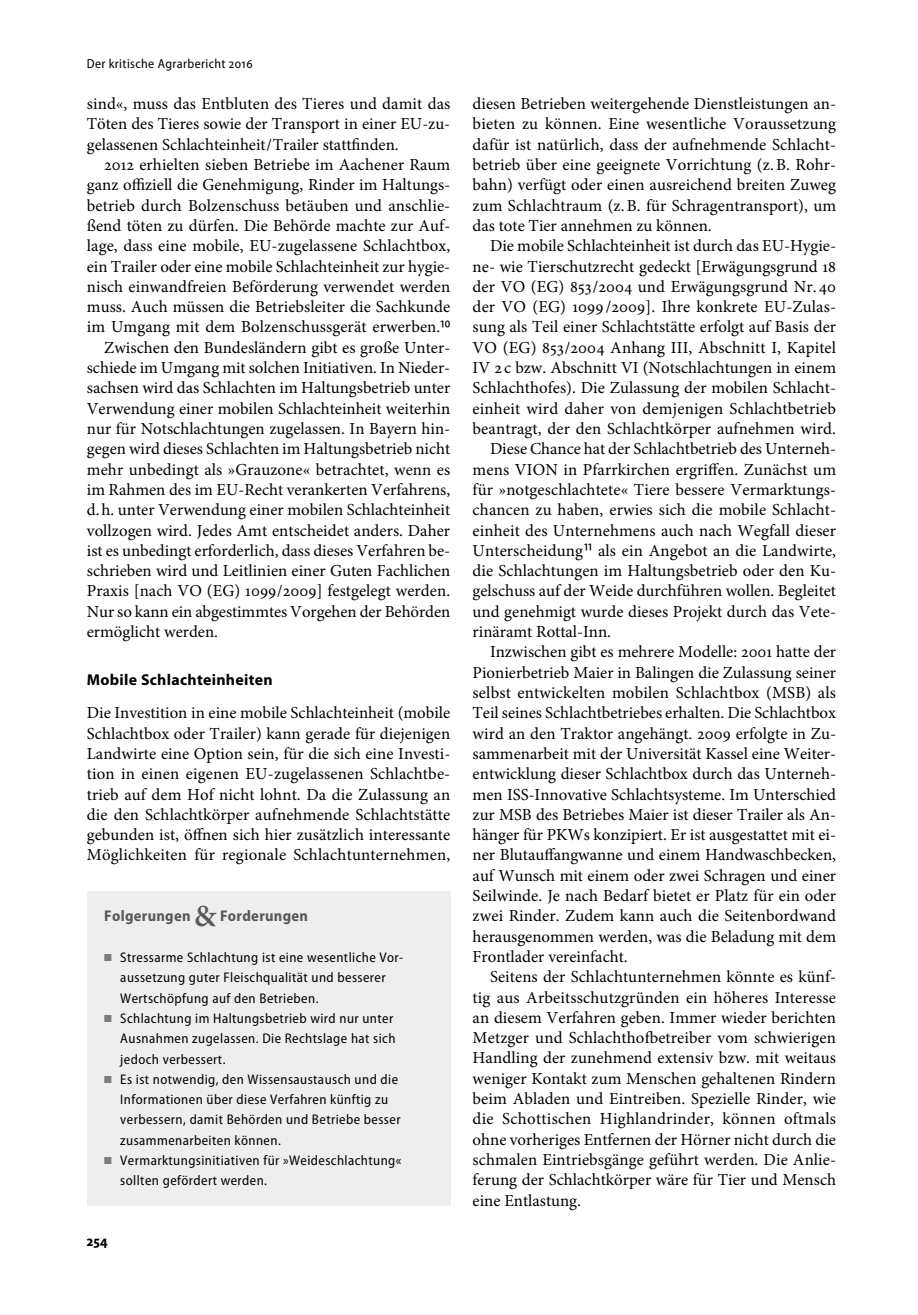
<style>
.page{position:relative;width:918px;height:1315px;background:#fff}
.page>*{position:absolute;margin:0;border:0;box-sizing:border-box;transform-origin:0 0}
.t1{font:16.8px/20.3px "Minion Pro";letter-spacing:.005em;color:#000;text-align:justify}
.t2{font:700 15.75px "Myriad Pro";letter-spacing:.02em;color:#000}
.t3{font:700 semi-condensed 15.58px "Myriad Pro";letter-spacing:.02em;color:#585858}
.t4{font:700 semi-condensed 14.88px "Myriad Pro";color:#000}
.t5{font:semi-condensed 14px/20.3px "Myriad Pro";letter-spacing:.03em;color:#000}
.t6{font:semi-condensed 13.12px "Myriad Pro";letter-spacing:.03em;color:#000}
.s1{font-family:"Myriad Pro";font-stretch:semi-condensed;font-size:17.5px}
.s2{font-family:"Minion Pro";font-weight:600;font-stretch:normal;font-size:30.8px}
.s3{color:#7c7c7c}
</style>
<div class="page">
<div style="left:87px;top:891px;width:363px;height:314px;background:#eee"></div>
<p class="t6" style="left:87px;top:59px;width:167px">Der kritische Agrarbericht 2016</p>
<p class="t1" style="left:87px;top:95px;width:365px">sind«, muss das Entbluten des Tieres und damit das Töten des Tieres sowie der Transport in einer EU-zu&shy;gelassenen Schlachteinheit / Trailer stattfinden.</p>
<p class="t1" style="left:104px;top:156px;width:347px">2012 erhielten sieben Betriebe im Aachener Raum</p>
<p class="t1" style="left:87px;top:176px;width:365px">ganz offiziell die Genehmigung, Rinder im Haltungs-</p>
<p class="t1" style="left:87px;top:197px;width:365px">betrieb durch Bolzenschuss betäuben und anschlie-</p>
<p class="t1" style="left:87px;top:217px;width:365px">ßend töten zu dürfen. Die Behörde machte zur Auf-</p>
<p class="t1" style="left:87px;top:237px;width:365px">lage, dass eine mobile, EU-zugelassene Schlachtbox,</p>
<p class="t1" style="left:87px;top:258px;width:365px">ein Trailer oder eine mobile Schlachteinheit zur hygie-</p>
<p class="t1" style="left:87px;top:278px;width:365px">nisch einwandfreien Beförderung verwendet werden</p>
<p class="t1" style="left:87px;top:298px;width:365px">muss. Auch müssen die Betriebsleiter die Sachkunde</p>
<p class="t1" style="left:87px;top:318px;width:365px">im Umgang mit dem Bolzenschussgerät erwerben.<span class="s1">¹⁰</span></p>
<p class="t1" style="left:104px;top:339px;width:348px">Zwischen den Bundesländern gibt es große Unter-</p>
<p class="t1" style="left:87px;top:359px;width:365px">schiede im Umgang mit solchen Initiativen. In Nieder-</p>
<p class="t1" style="left:87px;top:379px;width:365px">sachsen wird das Schlachten im Haltungsbetrieb unter</p>
<p class="t1" style="left:87px;top:400px;width:365px">Verwendung einer mobilen Schlachteinheit weiterhin</p>
<p class="t1" style="left:87px;top:420px;width:365px">nur für Notschlachtungen zugelassen. In Bayern hin-</p>
<p class="t1" style="left:87px;top:440px;width:365px">gegen wird dieses Schlachten im Haltungsbetrieb nicht</p>
<p class="t1" style="left:87px;top:461px;width:365px">mehr unbedingt als »Grauzone« betrachtet, wenn es</p>
<p class="t1" style="left:87px;top:481px;width:365px">im Rahmen des im EU-Recht verankerten Verfahrens,</p>
<p class="t1" style="left:87px;top:501px;width:365px">d. h. unter Verwendung einer mobilen Schlachteinheit</p>
<p class="t1" style="left:87px;top:521px;width:365px">vollzogen wird. Jedes Amt entscheidet anders. Daher</p>
<p class="t1" style="left:87px;top:542px;width:365px">ist es unbedingt erforderlich, dass dieses Verfahren be-</p>
<p class="t1" style="left:87px;top:562px;width:365px">schrieben wird und Leitlinien einer Guten Fachlichen</p>
<p class="t1" style="left:87px;top:582px;width:365px">Praxis [nach VO (EG) 1099 /2009] festgelegt werden.</p>
<p class="t1" style="left:87px;top:603px;width:365px">Nur so kann ein abgestimmtes Vorgehen der Behörden</p>
<p class="t1" style="left:87px;top:623px;width:133px">ermöglicht werden.</p>
<p class="t2" style="left:87px;top:674px;width:187px">Mobile Schlachteinheiten</p>
<p class="t1" style="left:87px;top:704px;width:365px">Die Investition in eine mobile Schlachteinheit (mobile Schlachtbox oder Trailer) kann gerade für diejenigen Landwirte eine Option sein, für die sich eine Investi&shy;tion in einen eigenen EU-zugelassenen Schlachtbe&shy;trieb auf dem Hof nicht lohnt. Da die Zulassung an die den Schlachtkörper aufnehmende Schlachtstätte gebunden ist, öffnen sich hier zusätzlich interessante Möglich keiten für regionale Schlachtunternehmen,</p>
<p class="t3" style="left:104px;top:910px;width:205px">Folgerungen <span class="s2">&amp;</span> Forderungen</p>
<p class="t5" style="left:120px;top:948px;width:284px;text-indent:-16px"><span class="s3">■</span> Stressarme Schlachtung ist eine wesentliche Vor&shy;aussetzung guter Fleischqualität und besserer<br>Wertschöpfung auf den Betrieben.</p>
<p class="t5" style="left:120px;top:1009px;width:277px;text-indent:-16px"><span class="s3">■</span> Schlachtung im Haltungsbetrieb wird nur unter<br>Ausnahmen zugelassen. Die Rechtslage hat sich jedoch verbessert.</p>
<p class="t5" style="left:120px;top:1070px;width:282px;text-indent:-16px"><span class="s3">■</span> Es ist notwendig, den Wissensaustausch und die Informationen über diese Verfahren künftig zu verbessern, damit Behörden und Betriebe besser zusammenarbeiten können.</p>
<p class="t5" style="left:120px;top:1151px;width:282px;text-indent:-16px"><span class="s3">■</span> Vermarktungsinitiativen für »Weideschlachtung« sollten gefördert werden.</p>
<p class="t4" style="left:87px;top:1235px;width:23px">254</p>
<p class="t1" style="left:472px;top:95px;width:365px">diesen Betrieben weitergehende Dienstleistungen an&shy;bieten zu können. Eine wesentliche Voraussetzung dafür ist natürlich, dass der aufnehmende Schlacht&shy;betrieb über eine geeignete Vorrichtung (z. B. Rohr&shy;bahn) verfügt oder einen ausreichend breiten Zuweg zum Schlachtraum (z. B. für Schragentransport), um das tote Tier annehmen zu können.</p>
<p class="t1" style="left:490px;top:237px;width:347px">Die mobile Schlachteinheit ist durch das EU-Hygie-</p>
<p class="t1" style="left:472px;top:258px;width:365px">ne- wie Tierschutzrecht gedeckt [Erwägungsgrund 18</p>
<p class="t1" style="left:472px;top:278px;width:365px">der VO (EG) 853 /2004 und Erwägungsgrund Nr. 40</p>
<p class="t1" style="left:472px;top:298px;width:365px">der VO (EG) 1099 /2009]. Ihre konkrete EU-Zulas-</p>
<p class="t1" style="left:472px;top:318px;width:365px">sung als Teil einer Schlachtstätte erfolgt auf Basis der</p>
<p class="t1" style="left:472px;top:339px;width:365px">VO (EG) 853 /2004 Anhang III, Abschnitt I, Kapitel</p>
<p class="t1" style="left:472px;top:359px;width:365px">IV 2 c bzw. Abschnitt VI (Notschlachtungen in einem</p>
<p class="t1" style="left:472px;top:379px;width:365px">Schlacht hofes). Die Zulassung der mobilen Schlacht-</p>
<p class="t1" style="left:472px;top:400px;width:365px">einheit wird daher von demjenigen Schlachtbetrieb</p>
<p class="t1" style="left:472px;top:420px;width:365px">beantragt, der den Schlachtkörper aufnehmen wird.</p>
<p class="t1" style="left:490px;top:440px;width:348px">Diese Chance hat der Schlachtbetrieb des Unterneh-</p>
<p class="t1" style="left:472px;top:461px;width:365px">mens VION in Pfarrkirchen ergriffen. Zunächst um</p>
<p class="t1" style="left:472px;top:481px;width:365px">für »notgeschlachtete« Tiere bessere Vermarktungs-</p>
<p class="t1" style="left:472px;top:501px;width:365px">chancen zu haben, erwies sich die mobile Schlacht-</p>
<p class="t1" style="left:472px;top:521px;width:365px">einheit des Unternehmens auch nach Wegfall dieser</p>
<p class="t1" style="left:472px;top:542px;width:365px">Unterscheidung <span class="s1">¹¹</span> als ein Angebot an die Landwirte,</p>
<p class="t1" style="left:472px;top:562px;width:365px">die Schlachtungen im Haltungsbetrieb oder den Ku-</p>
<p class="t1" style="left:472px;top:582px;width:365px">gelschuss auf der Weide durchführen wollen. Begleitet</p>
<p class="t1" style="left:472px;top:603px;width:365px">und genehmigt wurde dieses Projekt durch das Vete-</p>
<p class="t1" style="left:472px;top:623px;width:140px">rinäramt Rottal-Inn.</p>
<p class="t1" style="left:490px;top:643px;width:347px">Inzwischen gibt es mehrere Modelle: 2001 hatte der</p>
<p class="t1" style="left:472px;top:664px;width:365px">Pionierbetrieb Maier in Balingen die Zulassung seiner</p>
<p class="t1" style="left:472px;top:684px;width:365px">selbst entwickelten mobilen Schlachtbox (MSB) als</p>
<p class="t1" style="left:472px;top:704px;width:365px">Teil seines Schlachtbetriebes erhalten. Die Schlachtbox</p>
<p class="t1" style="left:472px;top:724px;width:365px">wird an den Traktor angehängt. 2009 erfolgte in Zu-</p>
<p class="t1" style="left:472px;top:745px;width:365px">sammenarbeit mit der Universität Kassel eine Weiter-</p>
<p class="t1" style="left:472px;top:765px;width:365px">entwicklung dieser Schlachtbox durch das Unterneh-</p>
<p class="t1" style="left:472px;top:785px;width:365px">men ISS-Innovative Schlachtsysteme. Im Unterschied</p>
<p class="t1" style="left:472px;top:806px;width:365px">zur MSB des Betriebes Maier ist dieser Trailer als An-</p>
<p class="t1" style="left:472px;top:826px;width:365px">hänger für PKWs konzipiert. Er ist ausgestattet mit ei-</p>
<p class="t1" style="left:472px;top:846px;width:365px">ner Blutauffangwanne und einem Handwaschbecken,</p>
<p class="t1" style="left:472px;top:867px;width:365px">auf Wunsch mit einem oder zwei Schragen und einer</p>
<p class="t1" style="left:472px;top:887px;width:365px">Seilwinde. Je nach Bedarf bietet er Platz für ein oder</p>
<p class="t1" style="left:472px;top:907px;width:365px">zwei Rinder. Zudem kann auch die Seitenbordwand</p>
<p class="t1" style="left:472px;top:927px;width:365px">herausgenommen werden, was die Beladung mit dem</p>
<p class="t1" style="left:472px;top:948px;width:157px">Frontlader vereinfacht.</p>
<p class="t1" style="left:490px;top:968px;width:348px">Seitens der Schlachtunternehmen könnte es künf-</p>
<p class="t1" style="left:472px;top:988px;width:365px">tig aus Arbeitsschutzgründen ein höheres Interesse</p>
<p class="t1" style="left:472px;top:1009px;width:365px">an diesem Verfahren geben. Immer wieder berichten</p>
<p class="t1" style="left:472px;top:1029px;width:365px">Metzger und Schlachthofbetreiber vom schwierigen</p>
<p class="t1" style="left:472px;top:1049px;width:365px">Handling der zunehmend extensiv bzw. mit weitaus</p>
<p class="t1" style="left:472px;top:1070px;width:365px">weniger Kontakt zum Menschen gehaltenen Rindern</p>
<p class="t1" style="left:472px;top:1090px;width:365px">beim Abladen und Eintreiben. Spezielle Rinder, wie</p>
<p class="t1" style="left:472px;top:1110px;width:365px">die Schottischen Highlandrinder, können oftmals</p>
<p class="t1" style="left:472px;top:1130px;width:365px">ohne vorheriges Entfernen der Hörner nicht durch die</p>
<p class="t1" style="left:472px;top:1151px;width:365px">schmalen Eintriebsgänge geführt werden. Die Anlie-</p>
<p class="t1" style="left:472px;top:1171px;width:365px">ferung der Schlachtkörper wäre für Tier und Mensch</p>
<p class="t1" style="left:472px;top:1191px;width:110px">eine Entlastung.</p>
</div>
